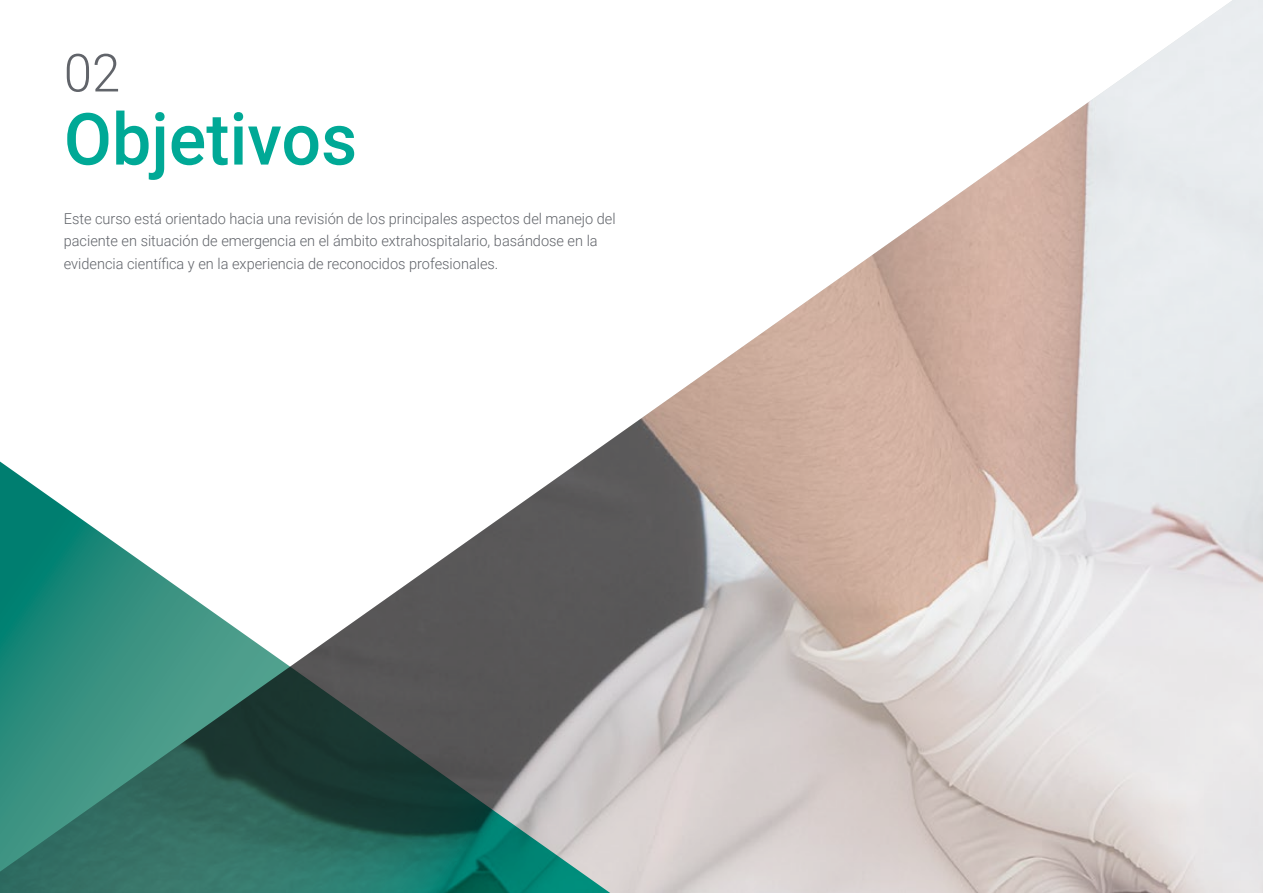
<style>
.page{position:relative;width:1263px;height:893px;background:#fff}
.page>*{position:absolute;margin:0;border:0;box-sizing:border-box;transform-origin:0 0}
.t1{font:500 72px "Roboto";color:#00a996}
.t2{font:300 52.5px "Roboto";color:#61646a}
.t3{font:300 15px/22.5px "Roboto";color:#61646a}
</style>
<div class="page">
<img style="left:602px;top:0;width:661px;height:893px">
<svg style="left:0;top:446px;width:640px;height:447px"></svg>
<h2 class="t2" style="left:64px;top:36px;width:58px">02</h2>
<h1 class="t1" style="left:64px;top:89px;width:295px">Objetivos</h1>
<p class="t3" style="left:64px;top:207px;width:553px">Este curso está orientado hacia una revisión de los principales aspectos del manejo del paciente en situación de emergencia en el ámbito extrahospitalario, basándose en la evidencia científica y en la experiencia de reconocidos profesionales.</p>
</div>
